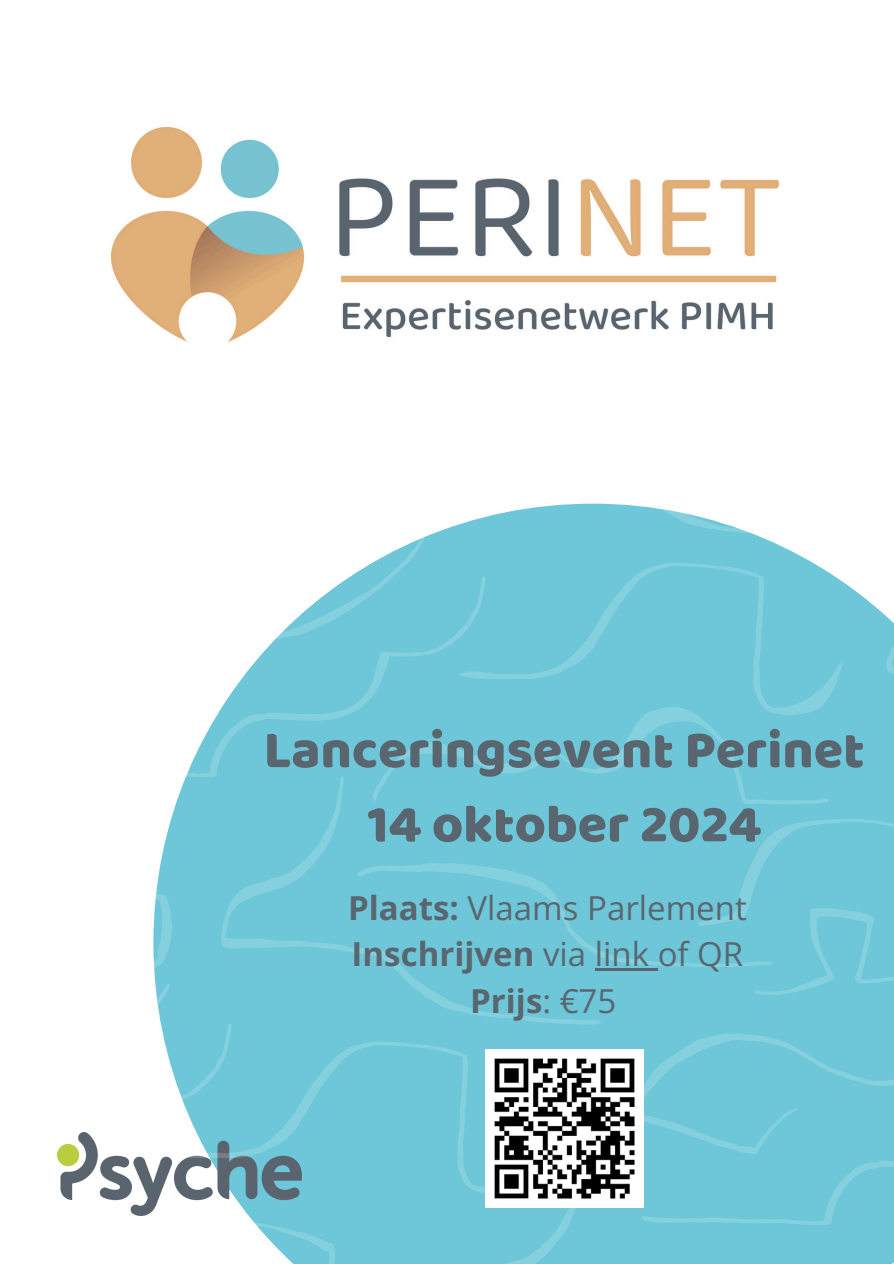
<style>
.page{position:relative;width:894px;height:1264px;background:#fff}
.page>*{position:absolute;margin:0;border:0;box-sizing:border-box;transform-origin:0 0}
.t1{font:53.7px/74.2px "Baloo";color:#5a666f;text-align:center}
.t2{font:700 33px "Open Sans";color:#5a666f}
.t3{font:33px "Open Sans";color:#5a666f}
.s1{font-weight:700}
.s2{font-weight:400}
</style>
<div class="page">
<img style="left:112px;top:127px;width:668px;height:215px">
<svg style="left:154px;top:524px;width:739px;height:739px;background:#79cbdc"></svg>
<img style="left:58px;top:1132px;width:244px;height:83px">
<svg style="left:485px;top:715px;width:343px;height:89px;background:#6fc7d9"></svg>
<svg style="left:459px;top:562px;width:383px;height:153px;background:#6fc7d9"></svg>
<svg style="left:154px;top:576px;width:331px;height:201px;fill:#6dc7d9"></svg>
<svg style="left:886px;top:586px;width:7px;height:119px"></svg>
<svg style="left:460px;top:503px;width:433px;height:36px"></svg>
<svg style="left:466px;top:1194px;width:117px;height:69px;background:#71c8da"></svg>
<svg style="left:154px;top:1221px;width:181px;height:42px"></svg>
<svg style="left:154px;top:524px;width:272px;height:115px"></svg>
<svg style="left:153px;top:891px;width:19px;height:82px;background:#80cedd"></svg>
<svg style="left:221px;top:776px;width:380px;height:248px;background:#6ec7d9"></svg>
<svg style="left:163px;top:1041px;width:383px;height:153px;background:#74c3d3"></svg>
<svg style="left:154px;top:983px;width:77px;height:138px"></svg>
<svg style="left:631px;top:1026px;width:262px;height:198px;background:#6fc8d9"></svg>
<svg style="left:357px;top:818px;width:536px;height:176px;background:#6ec7d9"></svg>
<img style="left:485px;top:1049px;width:158px;height:158px">
<hr style="left:594px;top:968px;width:63px;height:2px;background:#5a666f">
<p class="t1" style="left:264px;top:711px;width:602px">Lanceringsevent Perinet<br>14 oktober 2024</p>
<p class="t3" style="left:348px;top:885px;width:400px"><span class="s1">Plaats:</span> Vlaams Parlement</p>
<p class="t2" style="left:351px;top:931px;width:393px">Inschrijven <span class="s2">via link of QR</span></p>
<p class="t2" style="left:470px;top:977px;width:148px">Prijs<span class="s2">: €75</span></p>
</div>
